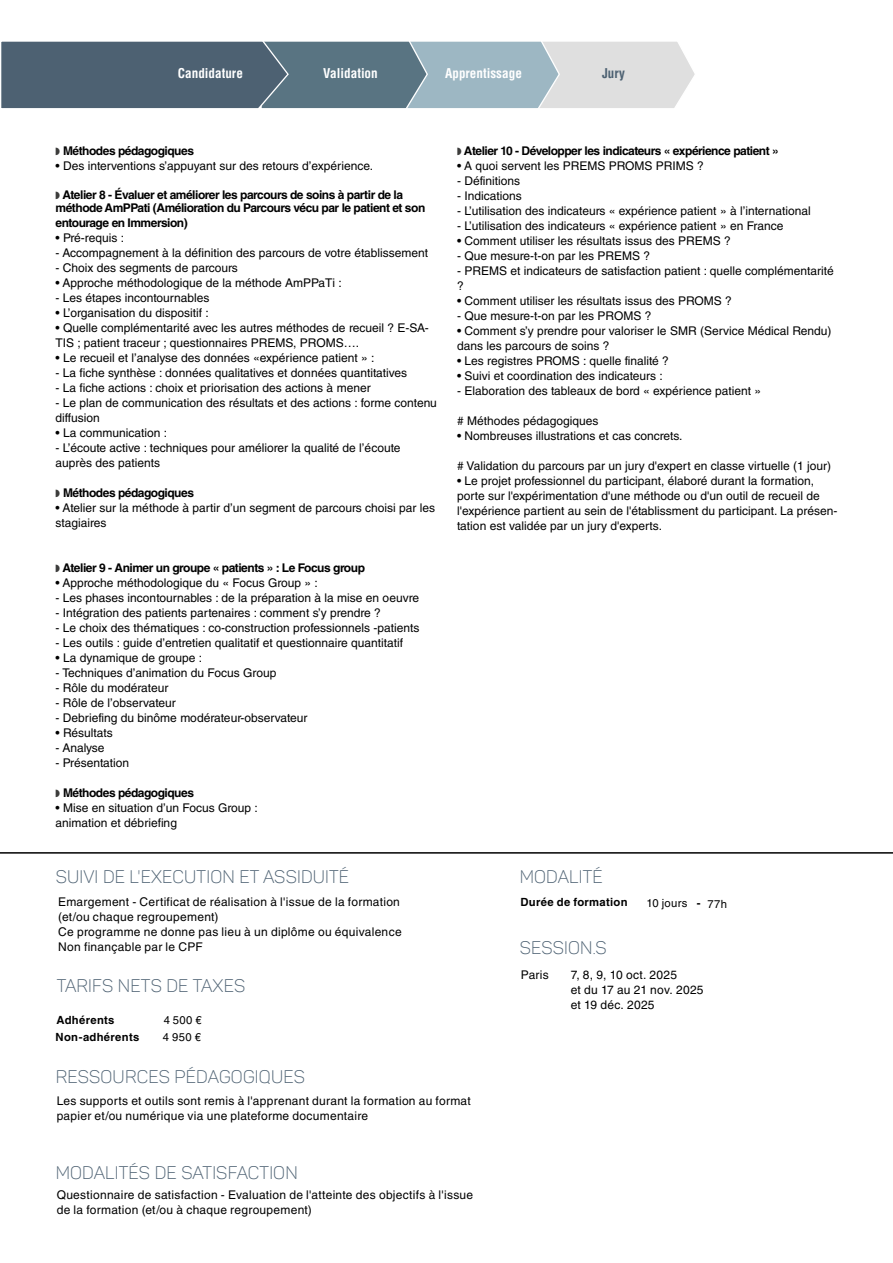
<style>
.page{position:relative;width:893px;height:1263px;background:#fff}
.page>*{position:absolute;margin:0;border:0;box-sizing:border-box;transform-origin:0 0}
.t1{font:18px "Panton Light Caps";letter-spacing:.01em;color:#4d6172}
.t2{font:700 condensed 13.2px "Helvetica LT Std";color:#fff}
.t3{font:700 condensed 13.2px "Helvetica LT Std";color:#4d6172}
.t4{font:12px/15px "Helvetica LT Std";color:#000}
.t5{font:700 12px/13.4px "Helvetica LT Std";letter-spacing:-.04em;color:#000}
.t6{font:12px/15px "Helvetica LT Std";letter-spacing:.025em;color:#000}
.t7{font:12px/15px "Helvetica LT Std";letter-spacing:.02em;color:#000}
.t8{font:700 11.25px/17.1px "Helvetica LT Std";letter-spacing:.03em;color:#000}
.t9{font:11.25px/17.1px "Helvetica LT Std";letter-spacing:.025em;color:#000}
.s1{color:#3c3c3b}
.s2{font-weight:700}
</style>
<div class="page">
<hr style="left:0;top:852px;width:893px;height:2px;background:#000">
<svg style="left:1px;top:41px;width:694px;height:68px;background:#81939e"></svg>
<p class="t2" style="left:178px;top:65px;width:67px">Candidature</p>
<p class="t2" style="left:323px;top:65px;width:56px">Validation</p>
<p class="t2" style="left:445px;top:65px;width:78px">Apprentissage</p>
<p class="t3" style="left:602px;top:65px;width:24px">Jury</p>
<p class="t5" style="left:56px;top:144px;width:140px"><span class="s1">◗</span> Méthodes pédagogiques</p>
<p class="t4" style="left:56px;top:159px;width:319px">• Des interventions s’appuyant sur des retours d’expérience.</p>
<p class="t5" style="left:56px;top:188px;width:371px"><span class="s1">◗</span> Atelier 8 - Évaluer et améliorer les parcours de soins à partir de la méthode AmPPati (Amélioration du Parcours vécu par le patient et son</p>
<p class="t5" style="left:56px;top:216px;width:134px">entourage en Immersion)</p>
<p class="t4" style="left:56px;top:231px;width:70px">• Pré-requis :</p>
<p class="t4" style="left:56px;top:246px;width:374px">- Accompagnement à la définition des parcours de votre établissement</p>
<p class="t4" style="left:56px;top:261px;width:184px">- Choix des segments de parcours</p>
<p class="t4" style="left:56px;top:276px;width:288px">• Approche méthodologique de la méthode AmPPaTi :</p>
<p class="t4" style="left:56px;top:291px;width:155px">- Les étapes incontournables</p>
<p class="t4" style="left:56px;top:306px;width:155px">• L’organisation du dispositif :</p>
<p class="t4" style="left:56px;top:321px;width:375px">• Quelle complémentarité avec les autres méthodes de recueil ? E-SA-<br>TIS ; patient traceur ; questionnaires PREMS, PROMS….</p>
<p class="t4" style="left:56px;top:351px;width:320px">• Le recueil et l’analyse des données «expérience patient » :</p>
<p class="t4" style="left:56px;top:366px;width:353px">- La fiche synthèse : données qualitatives et données quantitatives</p>
<p class="t4" style="left:56px;top:381px;width:317px">- La fiche actions : choix et priorisation des actions à mener</p>
<p class="t4" style="left:56px;top:396px;width:383px">- Le plan de communication des résultats et des actions : forme contenu diffusion</p>
<p class="t4" style="left:56px;top:426px;width:113px">• La communication :</p>
<p class="t4" style="left:56px;top:441px;width:346px">- L’écoute active : techniques pour améliorer la qualité de l’écoute auprès des patients</p>
<p class="t5" style="left:56px;top:486px;width:140px"><span class="s1">◗</span> Méthodes pédagogiques</p>
<p class="t4" style="left:56px;top:501px;width:381px">• Atelier sur la méthode à partir d’un segment de parcours choisi par les stagiaires</p>
<p class="t5" style="left:56px;top:561px;width:311px"><span class="s1">◗</span> Atelier 9 - Animer un groupe « patients » : Le Focus group</p>
<p class="t4" style="left:56px;top:576px;width:264px">• Approche méthodologique du « Focus Group » :</p>
<p class="t4" style="left:56px;top:591px;width:365px">- Les phases incontournables : de la préparation à la mise en oeuvre</p>
<p class="t4" style="left:56px;top:606px;width:327px">- Intégration des patients partenaires : comment s’y prendre ?</p>
<p class="t4" style="left:56px;top:621px;width:365px">- Le choix des thématiques : co-construction professionnels -patients</p>
<p class="t4" style="left:56px;top:636px;width:349px">- Les outils : guide d’entretien qualitatif et questionnaire quantitatif</p>
<p class="t4" style="left:56px;top:651px;width:148px">• La dynamique de groupe :</p>
<p class="t4" style="left:56px;top:666px;width:222px">- Techniques d’animation du Focus Group</p>
<p class="t4" style="left:56px;top:681px;width:114px">- Rôle du modérateur</p>
<p class="t4" style="left:56px;top:696px;width:122px">- Rôle de l’observateur</p>
<p class="t4" style="left:56px;top:711px;width:253px">- Debriefing du binôme modérateur-observateur</p>
<p class="t4" style="left:56px;top:726px;width:59px">• Résultats</p>
<p class="t4" style="left:56px;top:741px;width:50px">- Analyse</p>
<p class="t4" style="left:56px;top:756px;width:75px">- Présentation</p>
<p class="t5" style="left:56px;top:786px;width:140px"><span class="s1">◗</span> Méthodes pédagogiques</p>
<p class="t4" style="left:56px;top:801px;width:204px">• Mise en situation d’un Focus Group : animation et débriefing</p>
<h1 class="t1" style="left:56px;top:866px;width:295px">SUIVI DE L'EXECUTION ET ASSIDUITÉ</h1>
<p class="t6" style="left:58px;top:894px;width:345px">Emargement - Certificat de réalisation à l'issue de la formation (et/ou chaque regroupement)<br>Ce programme ne donne pas lieu à un diplôme ou équivalence Non finançable par le CPF</p>
<h1 class="t1" style="left:57px;top:975px;width:190px">TARIFS NETS DE TAXES</h1>
<p class="t8" style="left:56px;top:1011px;width:85px">Adhérents<br>Non-adhérents</p>
<p class="t9" style="left:163px;top:1012px;width:40px">4 500 €<br>4 950 €</p>
<h1 class="t1" style="left:56px;top:1065px;width:251px">RESSOURCES PÉDAGOGIQUES</h1>
<p class="t5" style="left:457px;top:144px;width:323px"><span class="s1">◗</span> Atelier 10 - Développer les indicateurs « expérience patient »</p>
<p class="t4" style="left:457px;top:159px;width:248px">• A quoi servent les PREMS PROMS PRIMS ?</p>
<p class="t4" style="left:457px;top:174px;width:65px">- Définitions</p>
<p class="t4" style="left:457px;top:189px;width:66px">- Indications</p>
<p class="t4" style="left:457px;top:204px;width:355px">- L’utilisation des indicateurs « expérience patient » à l’international</p>
<p class="t4" style="left:457px;top:219px;width:328px">- L’utilisation des indicateurs « expérience patient » en France</p>
<p class="t4" style="left:457px;top:234px;width:275px">• Comment utiliser les résultats issus des PREMS ?</p>
<p class="t4" style="left:457px;top:249px;width:195px">- Que mesure-t-on par les PREMS ?</p>
<p class="t4" style="left:457px;top:264px;width:378px">- PREMS et indicateurs de satisfaction patient : quelle complémentarité ?</p>
<p class="t4" style="left:457px;top:294px;width:276px">• Comment utiliser les résultats issus des PROMS ?</p>
<p class="t4" style="left:457px;top:309px;width:196px">- Que mesure-t-on par les PROMS ?</p>
<p class="t4" style="left:457px;top:324px;width:376px">• Comment s’y prendre pour valoriser le SMR (Service Médical Rendu) dans les parcours de soins ?</p>
<p class="t4" style="left:457px;top:354px;width:213px">• Les registres PROMS : quelle finalité ?</p>
<p class="t4" style="left:457px;top:369px;width:207px">• Suivi et coordination des indicateurs :</p>
<p class="t4" style="left:457px;top:384px;width:305px">- Elaboration des tableaux de bord « expérience patient »</p>
<p class="t4" style="left:457px;top:414px;width:143px"># Méthodes pédagogiques</p>
<p class="t4" style="left:457px;top:429px;width:227px">• Nombreuses illustrations et cas concrets.</p>
<p class="t4" style="left:457px;top:459px;width:376px"># Validation du parcours par un jury d'expert en classe virtuelle (1 jour)</p>
<p class="t4" style="left:457px;top:474px;width:382px">• Le projet professionnel du participant, élaboré durant la formation, porte sur l'expérimentation d'une méthode ou d'un outil de recueil de l'expérience partient au sein de l'établissment du participant. La présen&shy;tation est validée par un jury d'experts.</p>
<h1 class="t1" style="left:520px;top:866px;width:85px">MODALITÉ</h1>
<p class="t8" style="left:520px;top:894px;width:109px">Durée de formation</p>
<p class="t9" style="left:646px;top:895px;width:56px">10 jours <span class="s2">-</span></p>
<p class="t9" style="left:708px;top:895px;width:21px">77h</p>
<h1 class="t1" style="left:520px;top:936px;width:89px">SESSION.S</h1>
<p class="t4" style="left:521px;top:968px;width:30px">Paris</p>
<p class="t7" style="left:571px;top:968px;width:134px">7, 8, 9, 10 oct. 2025<br>et du 17 au 21 nov. 2025 et 19 déc. 2025</p>
<p class="t7" style="left:57px;top:1094px;width:416px">Les supports et outils sont remis à l'apprenant durant la formation au format papier et/ou numérique via une plateforme documentaire</p>
<h1 class="t1" style="left:56px;top:1162px;width:244px">MODALITÉS DE SATISFACTION</h1>
<p class="t6" style="left:57px;top:1187px;width:418px">Questionnaire de satisfaction - Evaluation de l'atteinte des objectifs à l'issue de la formation (et/ou à chaque regroupement)</p>
</div>
